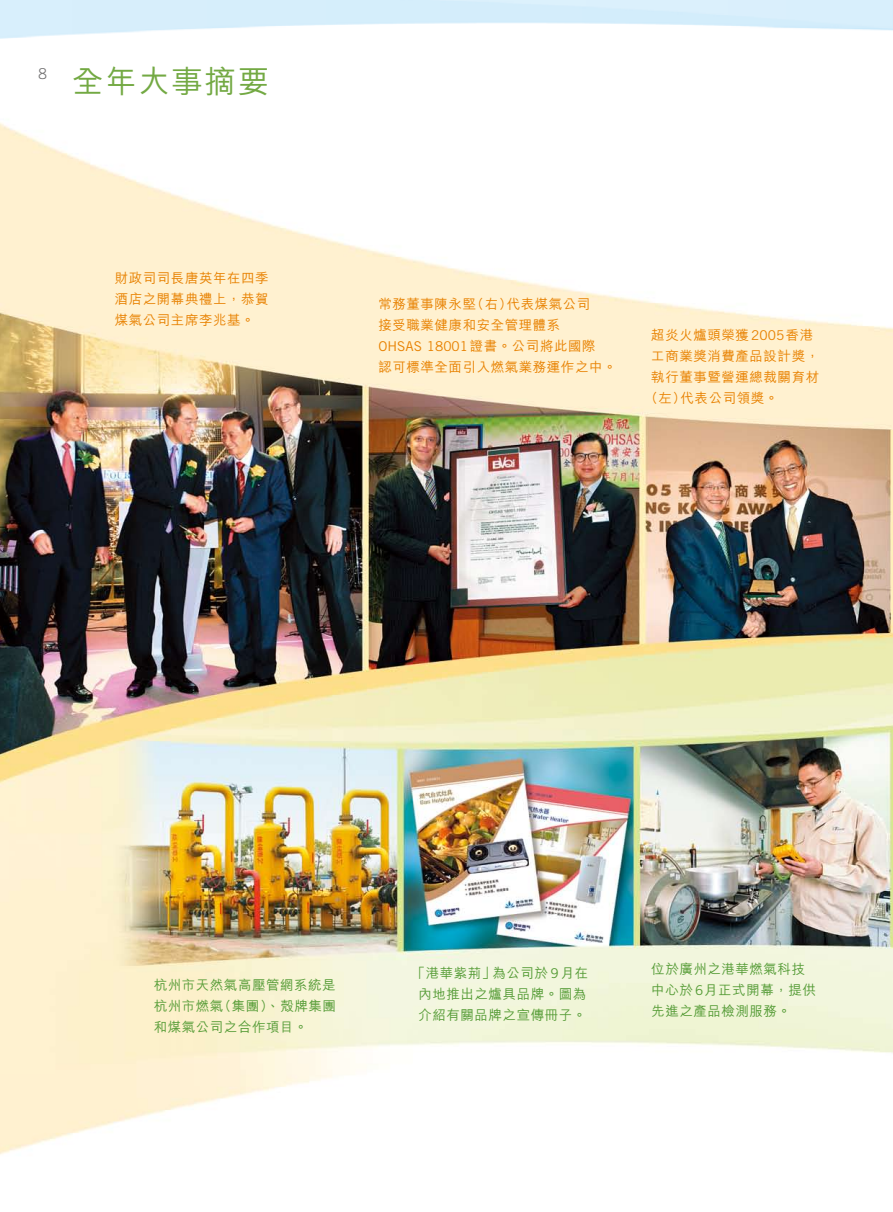
<style>
.page{position:relative;width:893px;height:1212px;background:#fff}
.page>*{position:absolute;margin:0;border:0;box-sizing:border-box;transform-origin:0 0}
.t1{font:500 31.5px "M Hei HK";letter-spacing:.05em;color:#73a943}
.t2{font:500 13.5px/21px "M Hei HK";letter-spacing:.04em;color:#e88100;text-align:justify}
.t3{font:500 13.5px/21px "M Hei HK";letter-spacing:.04em;color:#549b35;text-align:justify}
.t4{font:13.5px "Trade Gothic";color:#e88100}
.s1{font-family:"M Hei HK";font-weight:500}
.s2{font-family:"Trade Gothic";font-weight:400}
</style>
<div class="page">
<img style="left:0;top:118px;width:893px;height:1037px">
<h1 class="t1" style="left:72px;top:58px;width:198px">全年大事摘要</h1>
<p class="t2" style="left:115px;top:266px;width:155px">財政司司長唐英年在四季酒店之開幕典禮上，恭賀煤氣公司主席李兆基。</p>
<p class="t2" style="left:378px;top:292px;width:213px">常務董事陳永堅（右）代表煤氣公司接受職業健康和安全管理體系</p>
<p class="t4" style="left:378px;top:338px;width:219px">OHSAS 18001<span class="s1">證書。公司將此國際</span></p>
<p class="t2" style="left:378px;top:355px;width:240px">認可標準全面引入燃氣業務運作之中。</p>
<p class="t2" style="left:651px;top:323px;width:164px">超炎火爐頭榮獲<span class="s2">2005</span>香港</p>
<p class="t2" style="left:651px;top:344px;width:169px">工商業獎消費產品設計獎，</p>
<p class="t2" style="left:651px;top:365px;width:169px">執行董事暨營運總裁關育材</p>
<p class="t2" style="left:645px;top:386px;width:135px">（左）代表公司領獎。</p>
<p class="t3" style="left:154px;top:974px;width:184px">杭州市天然氣高壓管網系統是杭州市燃氣（集團）、殼牌集團和煤氣公司之合作項目。</p>
<p class="t3" style="left:412px;top:962px;width:178px;text-align:center">「港華紫荊」為公司於<span class="s2">9</span>月在內地推出之爐具品牌。圖為介紹有關品牌之宣傳冊子。</p>
<p class="t3" style="left:651px;top:957px;width:166px;text-align:left">位於廣州之港華燃氣科技中心於<span class="s2">6</span>月正式開幕，提供先進之產品檢測服務。</p>
</div>
